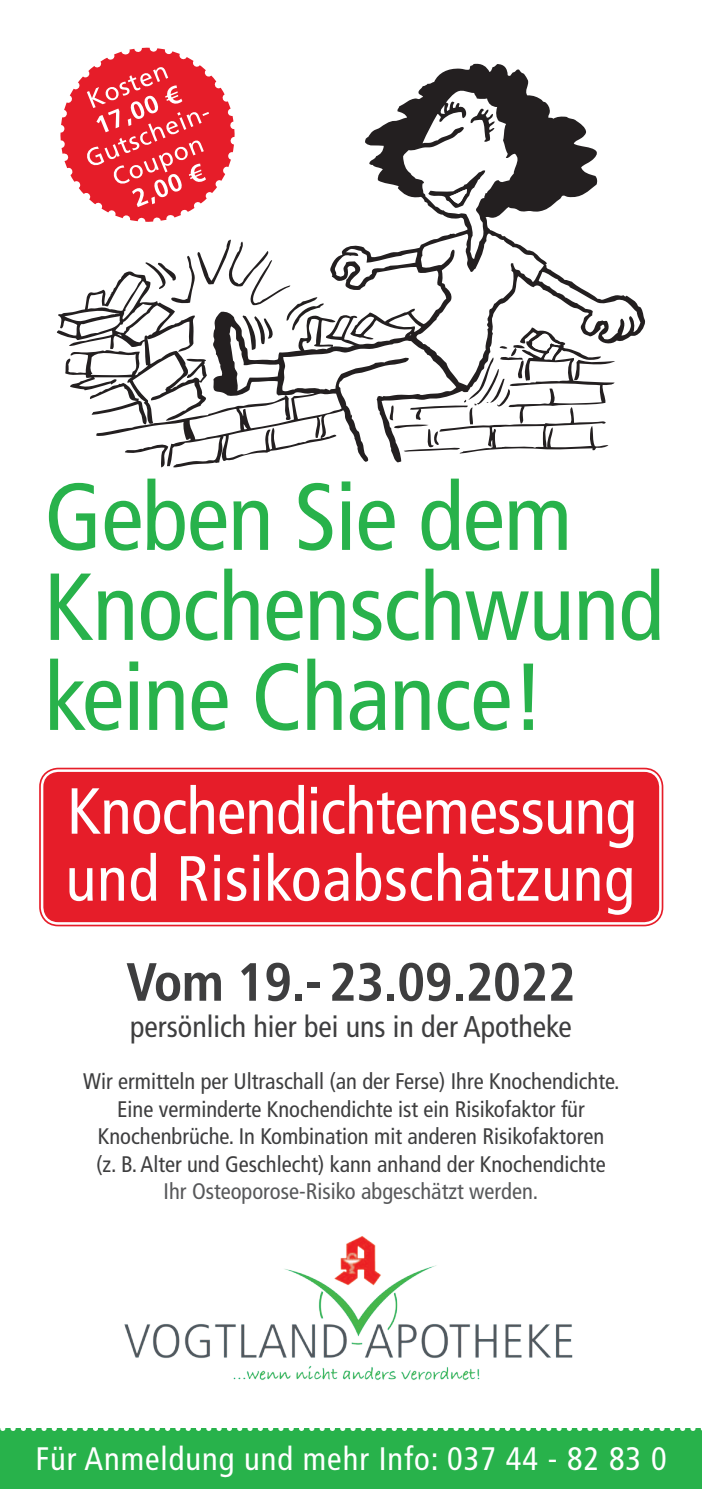
<style>
.page{position:relative;width:702px;height:1489px;background:#fff}
.page>*{position:absolute;margin:0;border:0;box-sizing:border-box;transform-origin:0 0}
.t1{font:condensed 95px/90px "Frutiger LT Std";letter-spacing:-.01em;color:#28b24b}
.t2{font:condensed 65px "Frutiger LT Std";letter-spacing:-.01em;color:#fff}
.t3{font:condensed 63.75px "Frutiger LT Std";letter-spacing:.01em;color:#fff}
.t4{font:700 condensed 53.75px "Frutiger LT Std";letter-spacing:-.01em;color:#3e3e3f}
.t5{font:condensed 32.5px "Frutiger LT Std";letter-spacing:.03em;color:#fff}
.t6{font:condensed 30px "Frutiger LT Std";color:#3e3e3f}
.t7{font:condensed 22.5px/27.5px "Frutiger LT Std";color:#3e3e3f;text-align:center}
.t8{font:condensed 22.5px "Frutiger LT Std";color:#57585a}
</style>
<div class="page">
<div style="left:39px;top:767px;width:624px;height:159px;border:2px solid #e61d29;border-radius:18px"></div>
<div style="left:42px;top:771px;width:618px;height:152px;background:#e61d29"></div>
<div style="left:47px;top:776px;width:608px;height:142px;border:2px solid #e61d29;border-radius:10px"></div>
<div style="left:0;top:1428px;width:702px;height:60px;background:#28b24b"></div>
<svg style="left:0;top:1428px;width:702px;height:2px"></svg>
<img style="left:124px;top:1236px;width:449px;height:144px">
<svg style="left:56px;top:47px;width:584px;height:420px"></svg>
<h1 class="t1" style="left:44px;top:472px;width:621px">Geben Sie dem<br>Knochenschwund keine Chance!</h1>
<h2 class="t2" style="left:67px;top:773px;width:571px">Knochendichtemessung</h2>
<h3 class="t3" style="left:66px;top:841px;width:570px">und Risikoabschätzung</h3>
<h3 class="t4" style="left:126px;top:950px;width:451px">Vom 19.- 23.09.2022</h3>
<h3 class="t6" style="left:130px;top:1008px;width:443px">persönlich hier bei uns in der Apotheke</h3>
<p class="t7" style="left:83px;top:1067px;width:537px">Wir ermitteln per Ultraschall (an der Ferse) Ihre Knochendichte.<br>Eine verminderte Knochendichte ist ein Risikofaktor für Knochenbrüche. In Kombination mit anderen Risikofaktoren<br>(z. B. Alter und Geschlecht) kann anhand der Knochendichte</p>
<p class="t8" style="left:164px;top:1178px;width:376px">Ihr Osteoporose-Risiko abgeschätzt werden.</p>
<h3 class="t5" style="left:35px;top:1439px;width:632px">Für Anmeldung und mehr Info: 037 44 - 82 83 0</h3>
</div>
